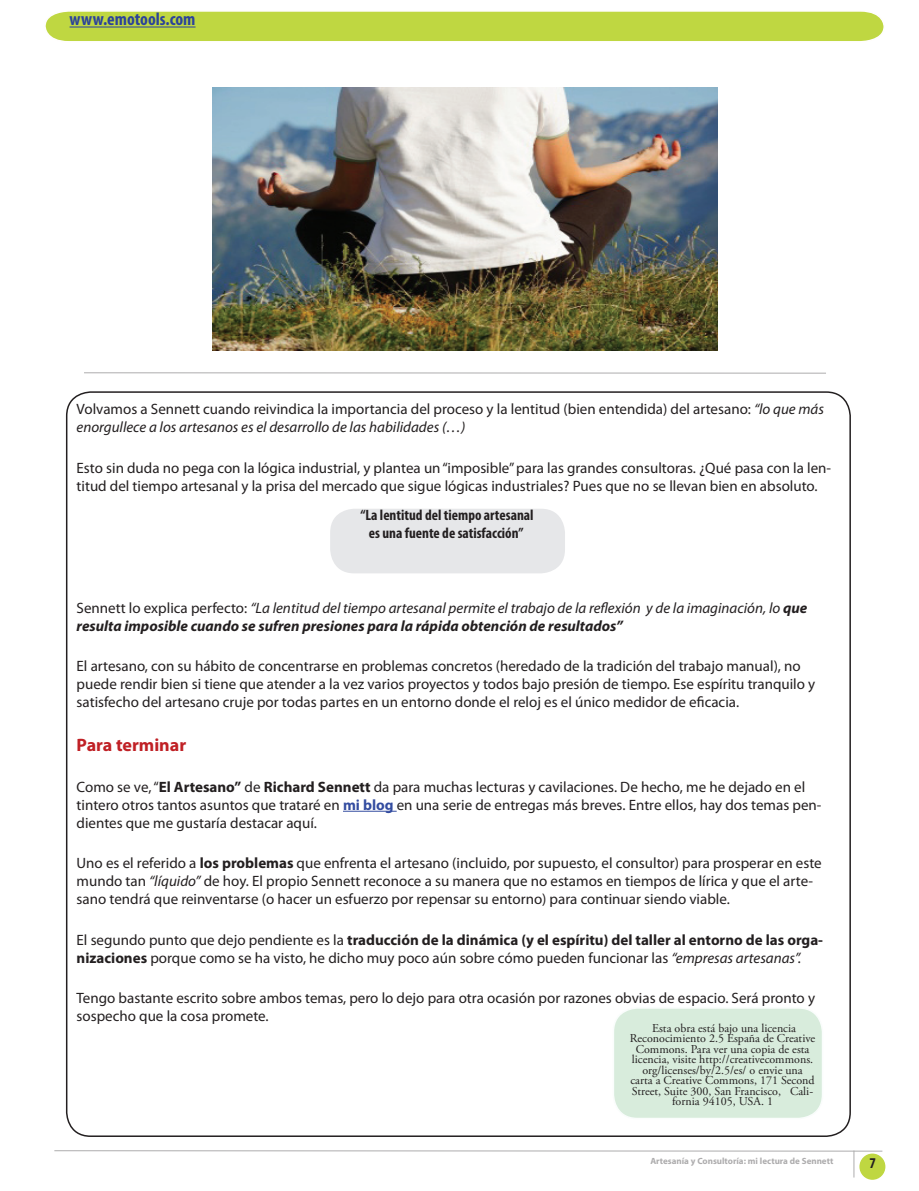
<style>
.page{position:relative;width:919px;height:1191px;background:#fff}
.page>*{position:absolute;margin:0;border:0;box-sizing:border-box;transform-origin:0 0}
.t1{font:700 condensed 18px "Myriad Pro";color:#2b429b}
.t2{font:700 18px "Myriad Pro";color:#c02025}
.t3{font:15px/18px "Myriad Pro";color:#231f20}
.t4{font:italic 15px/18px "Myriad Pro";color:#231f20}
.t5{font:700 condensed 15px/18px "Myriad Pro";color:#231f20;text-align:center}
.t6{font:12px/10.5px "Adobe Garamond Pro";color:#231f20;text-align:center}
.t7{font:700 9px "Myriad Pro";color:#adacad}
.s1{font-style:italic}
.s2{font-style:normal}
.s3{font-weight:700}
.s4{font-weight:700;color:#334ca0}
</style>
<div class="page">
<hr style="left:84px;top:372px;width:742px;height:1px;background:#adacad">
<hr style="left:343px;top:811px;width:53px;height:1px;background:#334ca0">
<div style="left:45px;top:11px;width:839px;height:30px;background:#bfd741"></div>
<div style="left:613px;top:1008px;width:209px;height:110px;background:#d8ecdc;border-radius:24px"></div>
<div style="left:612px;top:1007px;width:211px;height:112px;border:2px solid #fafdfc;border-radius:24px"></div>
<div style="left:860px;top:1154px;width:24px;height:25px;background:#bfd741;border-radius:50%"></div>
<div style="left:859px;top:1153px;width:26px;height:26px;border:2px solid #bfd741;border-radius:50%"></div>
<div style="left:330px;top:509px;width:235px;height:64px;background:#e6e7e9;border-radius:24px"></div>
<img style="left:213px;top:87px;width:504px;height:264px">
<hr style="left:54px;top:1150px;width:828px;height:1px;background:#adacad">
<svg style="left:853px;top:1150px;width:1px;height:27px"></svg>
<p class="t1" style="left:70px;top:8px;width:127px">www.emotools.com</p>
<p class="t3" style="left:77px;top:400px;width:749px">Volvamos a Sennett cuando reivindica la importancia del proceso y la lentitud (bien entendida) del artesano: <span class="s1">“lo que más enorgullece a los artesanos es el desarrollo de las habilidades (…)</span></p>
<p class="t3" style="left:77px;top:459px;width:756px">Esto sin duda no pega con la lógica industrial, y plantea un “imposible” para las grandes consultoras. ¿Qué pasa con la len&shy;titud del tiempo artesanal y la prisa del mercado que sigue lógicas industriales? Pues que no se llevan bien en absoluto.</p>
<p class="t5" style="left:360px;top:505px;width:175px">“La lentitud del tiempo artesanal es una fuente de satisfacción”</p>
<p class="t4" style="left:77px;top:598px;width:732px"><span class="s2">Sennett lo explica perfecto:</span> “La lentitud del tiempo artesanal permite el trabajo de la reflexión y de la imaginación, lo <span class="s3">que resulta imposible cuando se sufren presiones para la rápida obtención de resultados”</span></p>
<p class="t3" style="left:77px;top:657px;width:740px">El artesano, con su hábito de concentrarse en problemas concretos (heredado de la tradición del trabajo manual), no puede rendir bien si tiene que atender a la vez varios proyectos y todos bajo presión de tiempo. Ese espíritu tranquilo y satisfecho del artesano cruje por todas partes en un entorno donde el reloj es el único medidor de eficacia.</p>
<p class="t2" style="left:77px;top:733px;width:111px">Para terminar</p>
<p class="t3" style="left:77px;top:777px;width:746px">Como se ve, “<span class="s3">El Artesano”</span> de <span class="s3">Richard Sennett</span> da para muchas lecturas y cavilaciones. De hecho, me he dejado en el tintero otros tantos asuntos que trataré en <span class="s4">mi blog</span> en una serie de entregas más breves. Entre ellos, hay dos temas pen&shy;dientes que me gustaría destacar aquí.</p>
<p class="t3" style="left:77px;top:854px;width:746px">Uno es el referido a <span class="s3">los problemas</span> que enfrenta el artesano (incluido, por supuesto, el consultor) para prosperar en este mundo tan <span class="s1">“líquido”</span> de hoy. El propio Sennett reconoce a su manera que no estamos en tiempos de lírica y que el arte&shy;sano tendrá que reinventarse (o hacer un esfuerzo por repensar su entorno) para continuar siendo viable.</p>
<p class="t3" style="left:77px;top:930px;width:748px">El segundo punto que dejo pendiente es la <span class="s3">traducción de la dinámica (y el espíritu) del taller al entorno de las orga&shy;nizaciones</span> porque como se ha visto, he dicho muy poco aún sobre cómo pueden funcionar las <span class="s1">“empresas artesanas”.</span></p>
<p class="t3" style="left:77px;top:989px;width:740px">Tengo bastante escrito sobre ambos temas, pero lo dejo para otra ocasión por razones obvias de espacio. Será pronto y sospecho que la cosa promete.</p>
<p class="t6" style="left:629px;top:1023px;width:187px">Esta obra está bajo una licencia Reconocimiento 2.5 España de Creative Commons. Para ver una copia de esta licencia, visite http://creativecommons. org/licenses/by/2.5/es/ o envie una carta a Creative Commons, 171 Second Street, Suite 300, San Francisco, Cali&shy;fornia 94105, USA. 1</p>
<p class="t7" style="left:650px;top:1154px;width:184px">Artesanía y Consultoría: mi lectura de Sennett</p>
<p class="t5" style="left:869px;top:1154px;width:8px">7</p>
</div>
